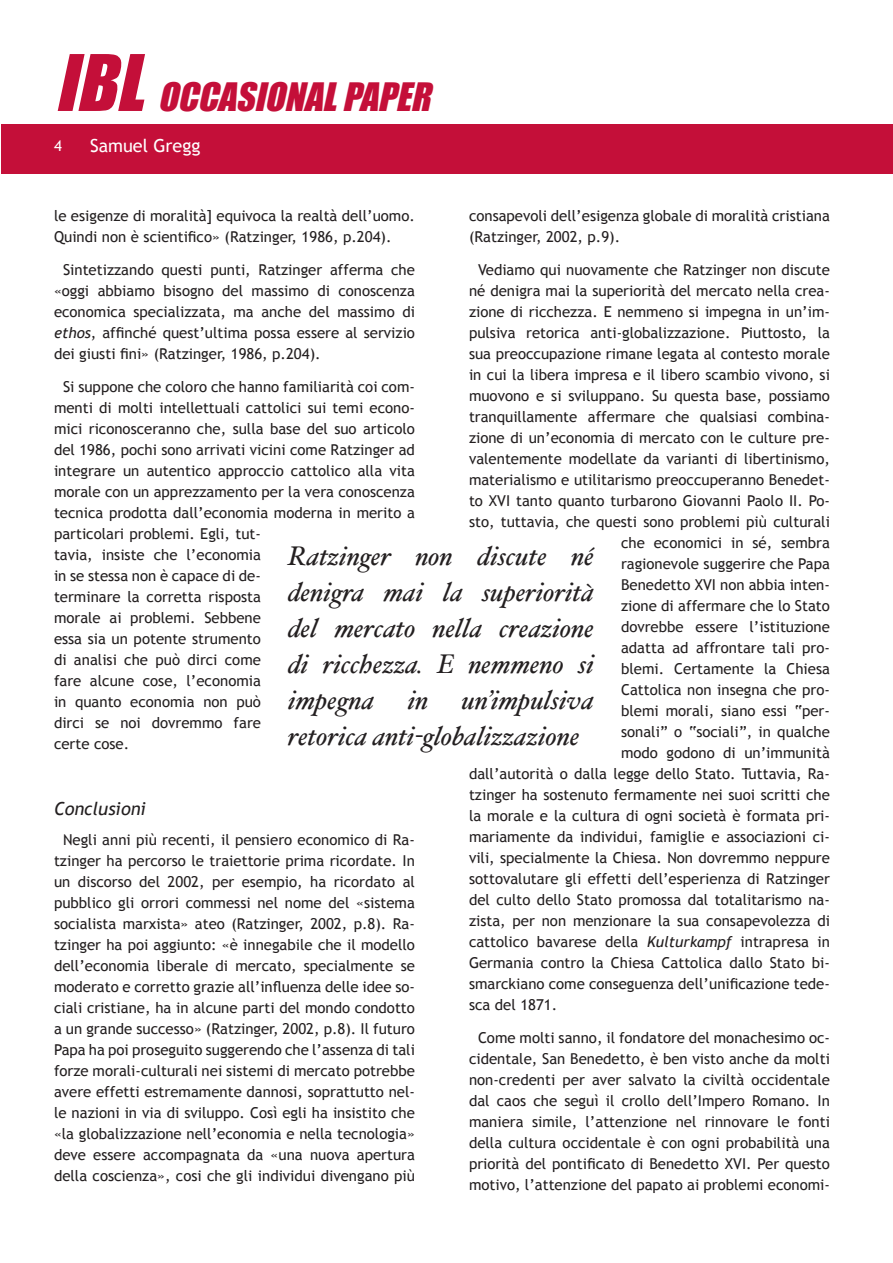
<style>
.page{position:relative;width:893px;height:1263px;background:#fff}
.page>*{position:absolute;margin:0;border:0;box-sizing:border-box;transform-origin:0 0}
.t1{font:italic 36px "Impact";color:#c40f39}
.t2{font:italic 27px/36px "Hoefler Text";color:#231f20;text-align:justify}
.t3{font:18px "Trebuchet MS";color:#fff}
.t4{font:italic 18px "Trebuchet MS";color:#231f20}
.t5{font:15px/21px "Trebuchet MS";color:#231f20}
.s1{font-size:72px}
.s2{font-style:italic}
</style>
<div class="page">
<div style="left:2px;top:124px;width:891px;height:49px;background:#c40f39"></div>
<h1 class="t1" style="left:55px;top:75px;width:386px"><span class="s1">IBL</span> OCCASIONALPAPER</h1>
<p class="t3" style="left:90px;top:135px;width:112px">Samuel Gregg</p>
<p class="t5" style="left:54px;top:205px;width:362px">le esigenze di moralità] equivoca la realtà dell’uomo.<br>Quindi non è scientifico» (Ratzinger, 1986, p.204).</p>
<p class="t5" style="left:54px;top:259px;width:362px;text-align:justify;text-indent:9px">Sintetizzando questi punti, Ratzinger afferma che «oggi abbiamo bisogno del massimo di conoscenza economica specializzata, ma anche del massimo di <span class="s2">ethos</span>, affinché quest’ultima possa essere al servizio dei giusti fini» (Ratzinger, 1986, p.204).</p>
<p class="t5" style="left:54px;top:376px;width:362px;text-indent:9px">Si suppone che coloro che hanno familiarità coi com&shy;menti di molti intellettuali cattolici sui temi econo&shy;mici riconosceranno che, sulla base del suo articolo del 1986, pochi sono arrivati vicini come Ratzinger ad integrare un autentico approccio cattolico alla vita morale con un apprezzamento per la vera conoscenza tecnica prodotta dall’economia moderna in merito a particolari problemi. Egli, tut-<br>tavia, insiste che l’economia<br>in se stessa non è capace di de-<br>terminare la corretta risposta<br>morale ai problemi. Sebbene<br>essa sia un potente strumento<br>di analisi che può dirci come<br>fare alcune cose, l’economia<br>in quanto economia non può<br>dirci se noi dovremmo fare<br>certe cose.</p>
<p class="t5" style="left:469px;top:205px;width:362px">consapevoli dell’esigenza globale di moralità cristiana (Ratzinger, 2002, p.9).</p>
<p class="t5" style="left:478px;top:259px;width:353px">Vediamo qui nuovamente che Ratzinger non discute</p>
<p class="t5" style="left:469px;top:280px;width:362px">né denigra mai la superiorità del mercato nella crea-</p>
<p class="t5" style="left:469px;top:301px;width:362px">zione di ricchezza. E nemmeno si impegna in un’im-</p>
<p class="t5" style="left:469px;top:322px;width:362px">pulsiva retorica anti-globalizzazione. Piuttosto, la</p>
<p class="t5" style="left:469px;top:343px;width:362px">sua preoccupazione rimane legata al contesto morale</p>
<p class="t5" style="left:469px;top:364px;width:362px">in cui la libera impresa e il libero scambio vivono, si</p>
<p class="t5" style="left:469px;top:385px;width:362px">muovono e si sviluppano. Su questa base, possiamo</p>
<p class="t5" style="left:469px;top:406px;width:362px">tranquillamente affermare che qualsiasi combina-</p>
<p class="t5" style="left:469px;top:427px;width:362px">zione di un’economia di mercato con le culture pre-</p>
<p class="t5" style="left:469px;top:448px;width:362px">valentemente modellate da varianti di libertinismo,</p>
<p class="t5" style="left:469px;top:469px;width:362px">materialismo e utilitarismo preoccuperanno Benedet-</p>
<p class="t5" style="left:469px;top:490px;width:362px">to XVI tanto quanto turbarono Giovanni Paolo II. Po-</p>
<p class="t5" style="left:469px;top:511px;width:362px">sto, tuttavia, che questi sono problemi più culturali</p>
<p class="t5" style="left:621px;top:532px;width:210px">che economici in sé, sembra</p>
<p class="t5" style="left:621px;top:553px;width:210px">ragionevole suggerire che Papa</p>
<p class="t5" style="left:621px;top:574px;width:210px">Benedetto XVI non abbia inten-</p>
<p class="t5" style="left:621px;top:595px;width:210px">zione di affermare che lo Stato</p>
<p class="t5" style="left:621px;top:616px;width:210px">dovrebbe essere l’istituzione</p>
<p class="t5" style="left:621px;top:637px;width:210px">adatta ad affrontare tali pro-</p>
<p class="t5" style="left:621px;top:658px;width:210px">blemi. Certamente la Chiesa</p>
<p class="t5" style="left:621px;top:679px;width:210px">Cattolica non insegna che pro-</p>
<p class="t5" style="left:621px;top:700px;width:210px">blemi morali, siano essi “per-</p>
<p class="t5" style="left:621px;top:721px;width:210px">sonali” o “sociali”, in qualche</p>
<p class="t5" style="left:621px;top:742px;width:210px">modo godono di un’immunità</p>
<p class="t5" style="left:469px;top:763px;width:362px">dall’autorità o dalla legge dello Stato. Tuttavia, Ra-</p>
<p class="t5" style="left:469px;top:784px;width:362px">tzinger ha sostenuto fermamente nei suoi scritti che</p>
<p class="t5" style="left:469px;top:805px;width:362px">la morale e la cultura di ogni società è formata pri-</p>
<p class="t5" style="left:469px;top:826px;width:362px">mariamente da individui, famiglie e associazioni ci-</p>
<p class="t5" style="left:469px;top:847px;width:362px">vili, specialmente la Chiesa. Non dovremmo neppure</p>
<p class="t5" style="left:469px;top:868px;width:362px">sottovalutare gli effetti dell’esperienza di Ratzinger</p>
<p class="t5" style="left:469px;top:889px;width:362px">del culto dello Stato promossa dal totalitarismo na-</p>
<p class="t5" style="left:469px;top:910px;width:362px">zista, per non menzionare la sua consapevolezza di</p>
<p class="t5" style="left:469px;top:931px;width:362px">cattolico bavarese della <span class="s2">Kulturkampf</span> intrapresa in</p>
<p class="t5" style="left:469px;top:952px;width:362px">Germania contro la Chiesa Cattolica dallo Stato bi-</p>
<p class="t5" style="left:469px;top:973px;width:362px">smarckiano come conseguenza dell’unificazione tede-</p>
<p class="t5" style="left:469px;top:994px;width:90px">sca del 1871.</p>
<p class="t5" style="left:469px;top:1027px;width:362px;text-align:center">Come molti sanno, il fondatore del monachesimo oc&shy;cidentale, San Benedetto, è ben visto anche da molti non-credenti per aver salvato la civiltà occidentale dal caos che seguì il crollo dell’Impero Romano. In maniera simile, l’attenzione nel rinnovare le fonti della cultura occidentale è con ogni probabilità una priorità del pontificato di Benedetto XVI. Per questo motivo, l’attenzione del papato ai problemi economi-</p>
<h2 class="t2" style="left:288px;top:538px;width:308px">Ratzinger non discute né denigra mai la superiorità del mercato nella creazione di ricchezza. E nemmeno si impegna in un’impulsiva retorica anti-globalizzazione</h2>
<p class="t4" style="left:54px;top:798px;width:94px">Conclusioni</p>
<p class="t5" style="left:54px;top:829px;width:362px;text-align:center">Negli anni più recenti, il pensiero economico di Ra&shy;tzinger ha percorso le traiettorie prima ricordate. In un discorso del 2002, per esempio, ha ricordato al pubblico gli orrori commessi nel nome del «sistema socialista marxista» ateo (Ratzinger, 2002, p.8). Ra&shy;tzinger ha poi aggiunto: «è innegabile che il modello dell’economia liberale di mercato, specialmente se moderato e corretto grazie all’influenza delle idee so&shy;ciali cristiane, ha in alcune parti del mondo condotto a un grande successo» (Ratzinger, 2002, p.8). Il futuro Papa ha poi proseguito suggerendo che l’assenza di tali forze morali-culturali nei sistemi di mercato potrebbe avere effetti estremamente dannosi, soprattutto nel&shy;le nazioni in via di sviluppo. Così egli ha insistito che «la globalizzazione nell’economia e nella tecnologia» deve essere accompagnata da «una nuova apertura della coscienza», cosi che gli individui divengano più</p>
</div>
